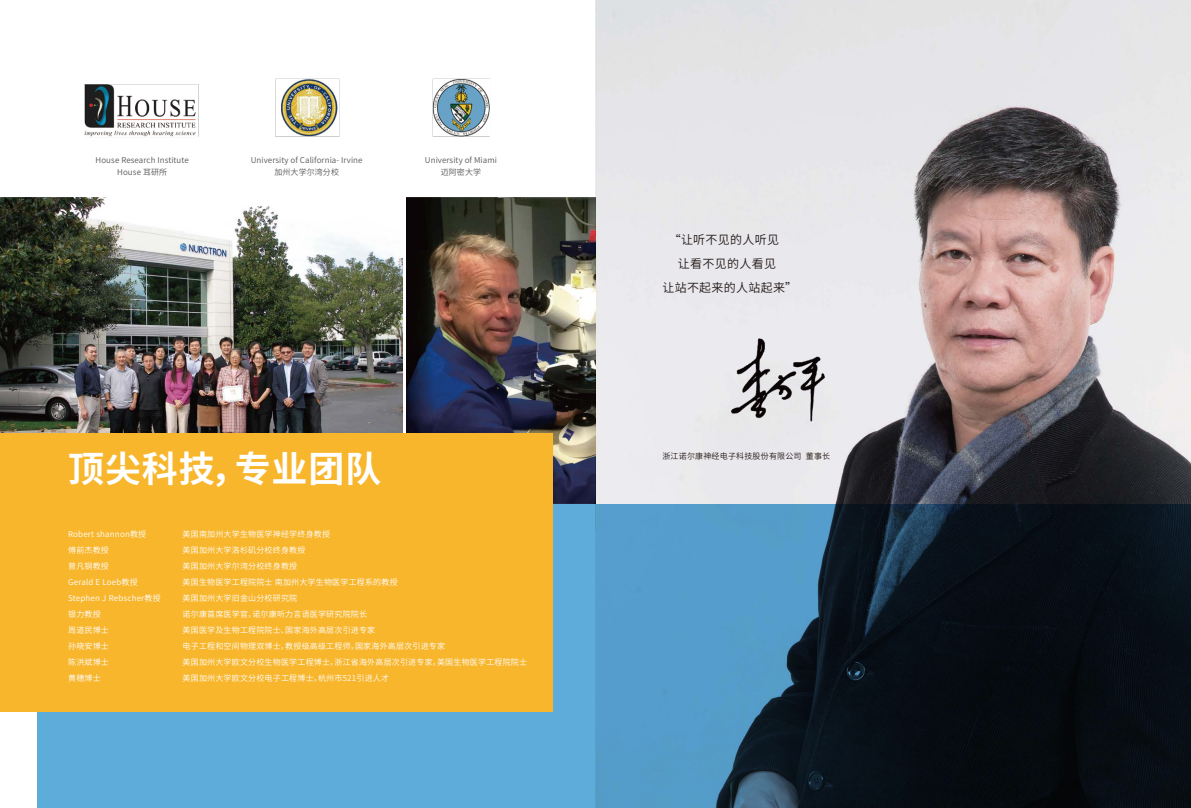
<style>
.page{position:relative;width:1191px;height:808px;background:#fff}
.page>*{position:absolute;margin:0;border:0;box-sizing:border-box;transform-origin:0 0}
.t1{font:700 36px "Source Han Sans CN";letter-spacing:.025em;color:#fff}
.t2{font:12px "Source Han Sans CN";letter-spacing:.025em;color:#221815}
.t3{font:8px/16px "Source Han Sans CN";letter-spacing:.025em;color:#fff}
.t4{font:8px/12px "Source Han Sans CN";letter-spacing:.01em;color:#595757;text-align:center}
.t5{font:8px "Source Han Sans CN";letter-spacing:.025em;color:#221815}
</style>
<div class="page">
<img style="left:595px;top:0;width:596px;height:504px">
<img style="left:0;top:198px;width:402px;height:236px">
<img style="left:406px;top:198px;width:189px;height:306px">
<img style="left:84px;top:78px;width:406px;height:59px">
<svg style="left:37px;top:504px;width:1154px;height:304px;background:#315a75"></svg>
<div style="left:0;top:434px;width:552px;height:278px;background:#f8b62d"></div>
<img style="left:718px;top:335px;width:119px;height:89px">
<p class="t4" style="left:96px;top:154px;width:95px">House Research Institute<br>House 耳研所</p>
<p class="t4" style="left:251px;top:154px;width:113px">University of California- Irvine加州大学尔湾分校</p>
<p class="t4" style="left:425px;top:154px;width:73px">University of Miami迈阿密大学</p>
<h1 class="t1" style="left:68px;top:448px;width:315px">顶尖科技，专业团队</h1>
<p class="t3" style="left:68px;top:526px;width:94px">Robert shannon教授<br>傅前杰教授<br>曾凡钢教授<br>Gerald E Loeb教授<br>Stephen J Rebscher教授银力教授<br>周道民博士<br>孙晓安博士<br>陈洪斌博士<br>黄穗博士</p>
<p class="t3" style="left:183px;top:526px;width:346px">美国南加州大学生物医学神经学终身教授<br>美国加州大学洛杉矶分校终身教授<br>美国加州大学尔湾分校终身教授<br>美国生物医学工程院院士 南加州大学生物医学工程系的教授<br>美国加州大学旧金山分校研究院<br>诺尔康首席医学官，诺尔康听力言语医学研究院院长<br>美国医学及生物工程院院士、国家海外高层次引进专家<br>电子工程和空间物理双博士，教授级高级工程师，国家海外高层次引进专家<br>美国加州大学欧文分校生物医学工程博士，浙江省海外高层次引进专家，美国生物医学工程院院士美国加州大学欧文分校电子工程博士，杭州市521引进人才</p>
<h2 class="t2" style="left:669px;top:233px;width:112px">“让听不见的人听见</h2>
<h2 class="t2" style="left:678px;top:257px;width:100px">让看不见的人看见</h2>
<h2 class="t2" style="left:662px;top:281px;width:136px">让站不起来的人站起来”</h2>
<p class="t5" style="left:662px;top:452px;width:169px">浙江诺尔康神经电子科技股份有限公司 董事长</p>
</div>
